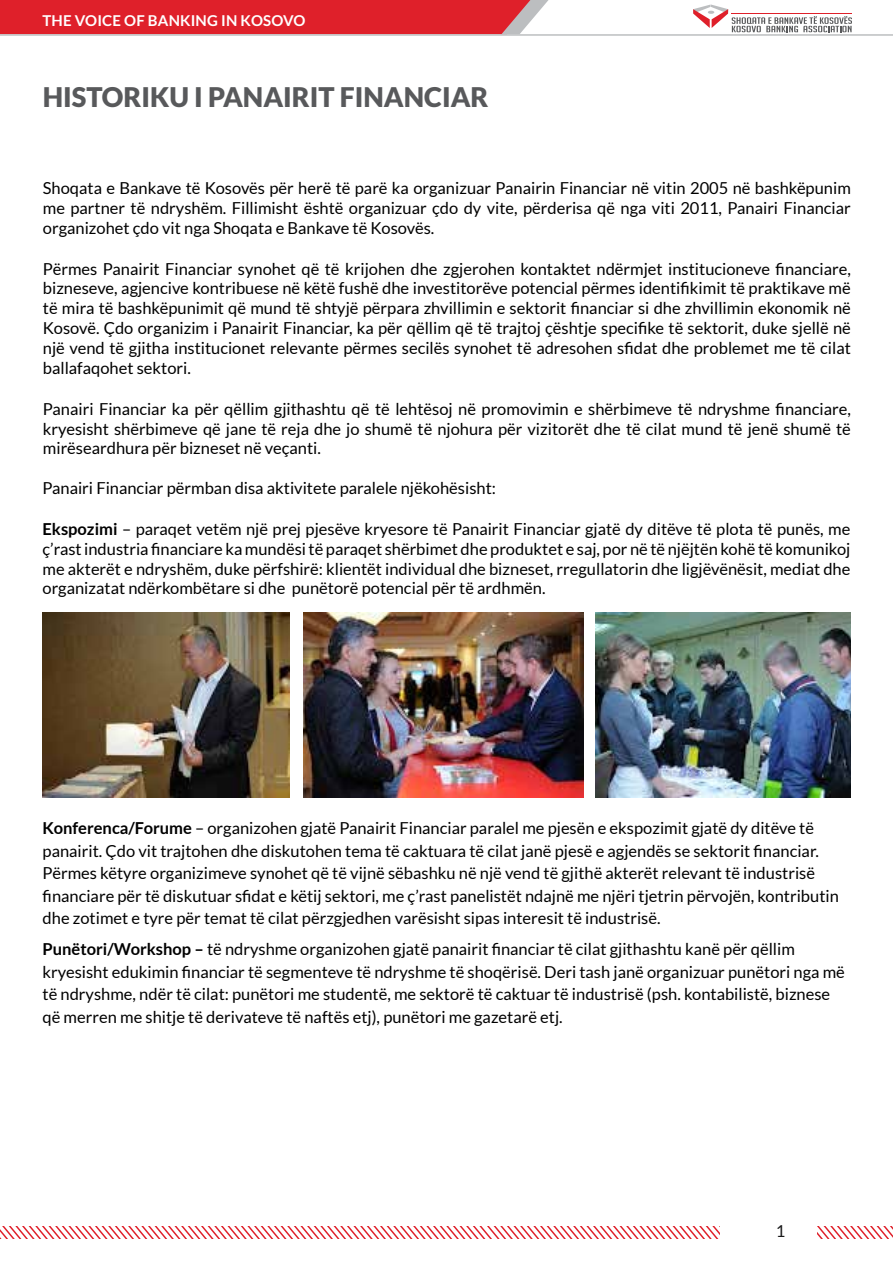
<style>
.page{position:relative;width:893px;height:1263px;background:#fff}
.page>*{position:absolute;margin:0;border:0;box-sizing:border-box;transform-origin:0 0}
.t1{font:900 27px "Lato";color:#58595b}
.t2{font:16.5px/19.8px "Lato";color:#000;text-align:justify}
.t3{font:16.5px "Lato";color:#19191a}
.t4{font:700 15px "Lato";letter-spacing:.01em;color:#fff}
.s1{font-weight:700}
</style>
<div class="page">
<div style="left:0;top:0;width:549px;height:34px;background:#df202a"></div>
<svg style="left:818px;top:1227px;width:75px;height:12px"></svg>
<svg style="left:0;top:1227px;width:719px;height:12px"></svg>
<hr style="left:0;top:34px;width:893px;height:2px;background:#bcbec0">
<svg style="left:693px;top:5px;width:159px;height:27px"></svg>
<img style="left:43px;top:612px;width:246px;height:186px">
<img style="left:304px;top:612px;width:279px;height:186px">
<img style="left:595px;top:612px;width:255px;height:186px">
<p class="t4" style="left:43px;top:11px;width:264px">The Voice of Banking in Kosovo</p>
<h1 class="t1" style="left:43px;top:81px;width:37px">HISTORIK</h1>
<h1 class="t1" style="left:169px;top:81px;width:71px">U I PANAIRIT</h1>
<h1 class="t1" style="left:340px;top:81px;width:33px">FINANCIAR</h1>
<p class="t2" style="left:43px;top:178px;width:809px">Shoqata e Bankave të Kosovës për herë të parë ka organizuar Panairin Financiar në vitin 2005 në bashkëpunim me partner të ndryshëm. Fillimisht është organizuar çdo dy vite, përderisa që nga viti 2011, Panairi Financiar organizohet çdo vit nga Shoqata e Bankave të Kosovës.</p>
<p class="t2" style="left:43px;top:259px;width:809px">Përmes Panairit Financiar synohet që të krijohen dhe zgjerohen kontaktet ndërmjet institucioneve financiare, bizneseve, agjencive kontribuese në këtë fushë dhe investitorëve potencial përmes identifikimit të praktikave më të mira të bashkëpunimit që mund të shtyjë përpara zhvillimin e sektorit financiar si dhe zhvillimin ekonomik në Kosovë. Çdo organizim i Panairit Financiar, ka për qëllim që të trajtoj çështje specifike të sektorit, duke sjellë në një vend të gjitha institucionet relevante përmes secilës synohet të adresohen sfidat dhe problemet me të cilat ballafaqohet sektori.</p>
<p class="t2" style="left:43px;top:399px;width:809px">Panairi Financiar ka për qëllim gjithashtu që të lehtësoj në promovimin e shërbimeve të ndryshme financiare, kryesisht shërbimeve që jane të reja dhe jo shumë të njohura për vizitorët dhe të cilat mund të jenë shumë të mirëseardhura për bizneset në veçanti.</p>
<p class="t2" style="left:43px;top:478px;width:455px">Panairi Financiar përmban disa aktivitete paralele njëkohësisht:</p>
<p class="t2" style="left:43px;top:519px;width:809px"><span class="s1">Ekspozimi</span> – paraqet vetëm një prej pjesëve kryesore të Panairit Financiar gjatë dy ditëve të plota të punës, me ç’rast industria financiare ka mundësi të paraqet shërbimet dhe produktet e saj, por në të njëjtën kohë të komunikoj me akterët e ndryshëm, duke përfshirë: klientët individual dhe bizneset, rregullatorin dhe ligjëvënësit, mediat dhe organizatat ndërkombëtare si dhe punëtorë potencial për të ardhmën.</p>
<p class="t2" style="left:43px;top:817px;width:798px;line-height:22.5px;text-align:left"><span class="s1">Konferenca/Forume</span> – organizohen gjatë Panairit Financiar paralel me pjesën e ekspozimit gjatë dy ditëve të panairit. Çdo vit trajtohen dhe diskutohen tema të caktuara të cilat janë pjesë e agjendës se sektorit financiar.<br>Përmes këtyre organizimeve synohet që të vijnë sëbashku në një vend të gjithë akterët relevant të industrisë financiare për të diskutuar sfidat e këtij sektori, me ç’rast panelistët ndajnë me njëri tjetrin përvojën, kontributin dhe zotimet e tyre për temat të cilat përzgjedhen varësisht sipas interesit të industrisë.</p>
<p class="t2" style="left:43px;top:938px;width:804px;line-height:22.5px;text-align:left"><span class="s1">Punëtori/Workshop –</span> të ndryshme organizohen gjatë panairit financiar të cilat gjithashtu kanë për qëllim kryesisht edukimin financiar të segmenteve të ndryshme të shoqërisë. Deri tash janë organizuar punëtori nga më të ndryshme, ndër të cilat: punëtori me studentë, me sektorë të caktuar të industrisë (psh. kontabilistë, biznese që merren me shitje të derivateve të naftës etj), punëtori me gazetarë etj.</p>
<p class="t3" style="left:776px;top:1221px;width:11px">1</p>
</div>
